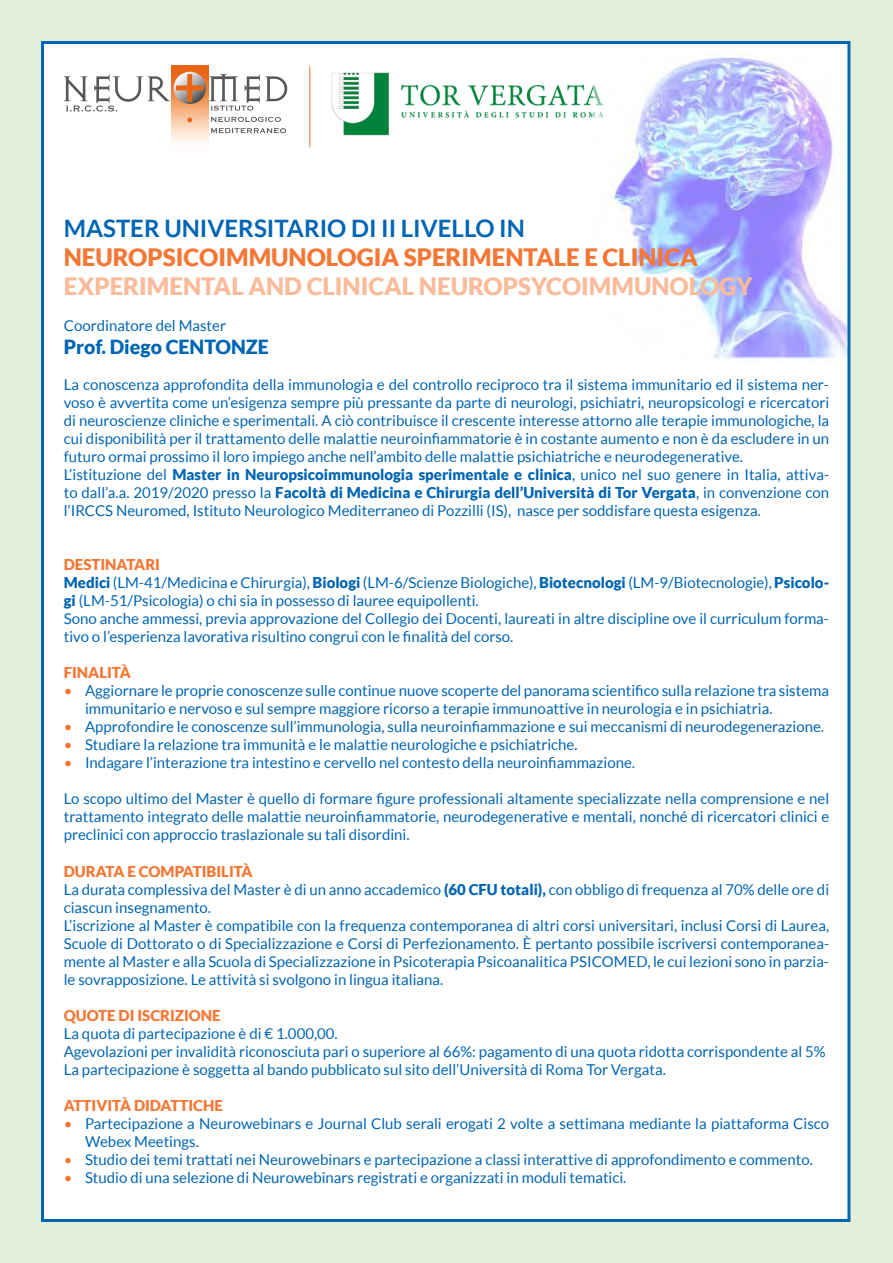
<style>
.page{position:relative;width:893px;height:1263px;background:#e2efd9}
.page>*{position:absolute;margin:0;border:0;box-sizing:border-box;transform-origin:0 0}
.t1{font:900 24px "Lato";color:#f9bb9a}
.t2{font:900 24px "Lato";color:#f47735}
.t3{font:700 24px "Lato";color:#0065b3}
.t4{font:900 19.5px "Lato";color:#0065b3}
.t5{font:15px/18px "Lato";color:#0065b3}
.t6{font:900 15px "Lato";color:#f47735}
.s1{font-weight:900}
.s2{font-weight:900;color:#f47735}
.s3{color:#f47735}
</style>
<div class="page">
<div style="left:41px;top:41px;width:809px;height:1181px;background:#fff;border:3px solid #0065b3"></div>
<svg style="left:211px;top:117px;width:70px;height:5px"></svg>
<svg style="left:211px;top:128px;width:75px;height:5px"></svg>
<img style="left:172px;top:65px;width:36px;height:78px">
<svg style="left:187px;top:117px;width:5px;height:5px"></svg>
<svg style="left:64px;top:72px;width:223px;height:39px"></svg>
<img style="left:331px;top:72px;width:262px;height:64px">
<hr style="left:309px;top:66px;width:1px;height:81px;background:#ee712a">
<img style="left:593px;top:52px;width:253px;height:310px">
<h1 class="t3" style="left:64px;top:214px;width:463px">MASTER UNIVERSITARIO DI II LIVELLO IN</h1>
<h1 class="t2" style="left:64px;top:243px;width:635px">NEUROPSICOIMMUNOLOGIA SPERIMENTALE E CLINICA</h1>
<h1 class="t1" style="left:64px;top:272px;width:690px">EXPERIMENTAL AND CLINICAL NEUROPSYCOIMMUNOLOGY</h1>
<p class="t5" style="left:64px;top:316px;width:164px">Coordinatore del Master</p>
<h2 class="t4" style="left:64px;top:335px;width:206px">Prof. Diego CENTONZE</h2>
<p class="t5" style="left:64px;top:375px;width:767px">La conoscenza approfondita della immunologia e del controllo reciproco tra il sistema immunitario ed il sistema ner&shy;voso è avvertita come un’esigenza sempre più pressante da parte di neurologi, psichiatri, neuropsicologi e ricercatori di neuroscienze cliniche e sperimentali. A ciò contribuisce il crescente interesse attorno alle terapie immunologiche, la cui disponibilità per il trattamento delle malattie neuroinfiammatorie è in costante aumento e non è da escludere in un futuro ormai prossimo il loro impiego anche nell’ambito delle malattie psichiatriche e neurodegenerative.<br>L’istituzione del <span class="s1">Master in Neuropsicoimmunologia sperimentale e clinica</span>, unico nel suo genere in Italia, attiva&shy;to dall’a.a. 2019/2020 presso la <span class="s1">Facoltà di Medicina e Chirurgia dell’Università di Tor Vergata</span>, in convenzione con l’IRCCS Neuromed, Istituto Neurologico Mediterraneo di Pozzilli (IS), nasce per soddisfare questa esigenza.</p>
<p class="t5" style="left:64px;top:555px;width:767px"><span class="s2">DESTINATARI<br></span><span class="s1">Medici</span> (LM-41/Medicina e Chirurgia), <span class="s1">Biologi</span> (LM-6/Scienze Biologiche), <span class="s1">Biotecnologi</span> (LM-9/Biotecnologie), <span class="s1">Psicolo&shy;gi</span> (LM-51/Psicologia) o chi sia in possesso di lauree equipollenti.<br>Sono anche ammessi, previa approvazione del Collegio dei Docenti, laureati in altre discipline ove il curriculum forma&shy;tivo o l’esperienza lavorativa risultino congrui con le finalità del corso.</p>
<p class="t6" style="left:64px;top:664px;width:68px">FINALITÀ</p>
<p class="t5" style="left:85px;top:682px;width:746px;text-indent:-21px"><span class="s3">•</span> Aggiornare le proprie conoscenze sulle continue nuove scoperte del panorama scientifico sulla relazione tra sistema immunitario e nervoso e sul sempre maggiore ricorso a terapie immunoattive in neurologia e in psichiatria.</p>
<p class="t5" style="left:64px;top:718px;width:762px"><span class="s3">•</span> Approfondire le conoscenze sull’immunologia, sulla neuroinfiammazione e sui meccanismi di neurodegenerazione.</p>
<p class="t5" style="left:64px;top:736px;width:515px"><span class="s3">•</span> Studiare la relazione tra immunità e le malattie neurologiche e psichiatriche.</p>
<p class="t5" style="left:64px;top:754px;width:573px"><span class="s3">•</span> Indagare l’interazione tra intestino e cervello nel contesto della neuroinfiammazione.</p>
<p class="t5" style="left:64px;top:790px;width:767px;text-align:justify">Lo scopo ultimo del Master è quello di formare figure professionali altamente specializzate nella comprensione e nel trattamento integrato delle malattie neuroinfiammatorie, neurodegenerative e mentali, nonché di ricercatori clinici e preclinici con approccio traslazionale su tali disordini.</p>
<p class="t5" style="left:64px;top:862px;width:767px"><span class="s2">DURATA E COMPATIBILITÀ<br></span>La durata complessiva del Master è di un anno accademico <span class="s1">(60 CFU totali),</span> con obbligo di frequenza al 70% delle ore di ciascun insegnamento.<br>L’iscrizione al Master è compatibile con la frequenza contemporanea di altri corsi universitari, inclusi Corsi di Laurea, Scuole di Dottorato o di Specializzazione e Corsi di Perfezionamento. È pertanto possibile iscriversi contemporanea&shy;mente al Master e alla Scuola di Specializzazione in Psicoterapia Psicoanalitica PSICOMED, le cui lezioni sono in parzia&shy;le sovrapposizione. Le attività si svolgono in lingua italiana.</p>
<p class="t6" style="left:64px;top:1006px;width:158px">QUOTE DI ISCRIZIONE</p>
<p class="t5" style="left:64px;top:1024px;width:763px">La quota di partecipazione è di € 1.000,00.<br>Agevolazioni per invalidità riconosciuta pari o superiore al 66%: pagamento di una quota ridotta corrispondente al 5%<br>La partecipazione è soggetta al bando pubblicato sul sito dell’Università di Roma Tor Vergata.</p>
<p class="t6" style="left:64px;top:1096px;width:161px">ATTIVITÀ DIDATTICHE</p>
<p class="t5" style="left:85px;top:1114px;width:746px;text-indent:-21px"><span class="s3">•</span> Partecipazione a Neurowebinars e Journal Club serali erogati 2 volte a settimana mediante la piattaforma Cisco<br>Webex Meetings.</p>
<p class="t5" style="left:64px;top:1150px;width:751px"><span class="s3">•</span> Studio dei temi trattati nei Neurowebinars e partecipazione a classi interattive di approfondimento e commento.</p>
<p class="t5" style="left:64px;top:1168px;width:564px"><span class="s3">•</span> Studio di una selezione di Neurowebinars registrati e organizzati in moduli tematici.</p>
</div>
